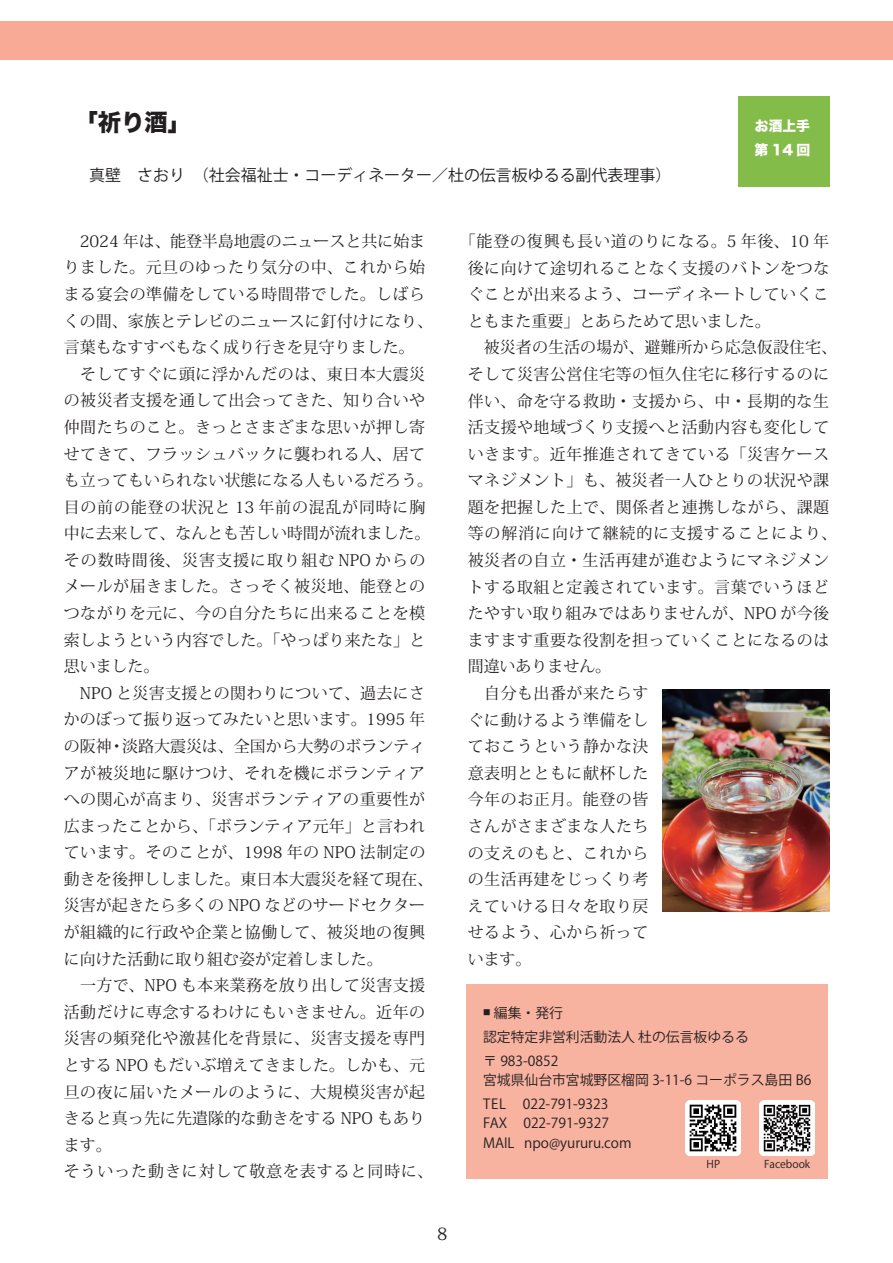
<style>
.page{position:relative;width:893px;height:1263px;background:#fff}
.page>*{position:absolute;margin:0;border:0;box-sizing:border-box;transform-origin:0 0}
.t1{font:23.4px "Hira Kaku Std W8";color:#231f20}
.t2{font:16.95px "Koz Min Pro";color:#231f20}
.t3{font:15.9px/26.5px "Koz Min Pro";letter-spacing:.035em;color:#231f20}
.t4{font:15.9px "Koz Go Pro";color:#231f20}
.t5{font:13.8px/24.2px "Koz Go Pro";color:#231f20}
.t6{font:13.8px/24.2px "Hira Kaku Std W8";color:#fff}
.t7{font:10.65px "Koz Go Pro";color:#231f20}
.t8{font:10.65px "Koz Go Pr 6 N";color:#231f20}
</style>
<div class="page">
<div style="left:0;top:21px;width:893px;height:39px;background:#f8aa96"></div>
<div style="left:467px;top:984px;width:361px;height:195px;background:#f8b2a0"></div>
<div style="left:738px;top:96px;width:91px;height:91px;background:#84bc49"></div>
<img style="left:759px;top:1100px;width:56px;height:55px">
<img style="left:686px;top:1100px;width:55px;height:55px">
<img style="left:663px;top:689px;width:166px;height:222px">
<h1 class="t1" style="left:74px;top:109px;width:118px">「祈り酒」</h1>
<p class="t4" style="left:89px;top:165px;width:583px">真壁　さおり　（社会福祉士・コーディネーター／杜の伝言板ゆるる副代表理事）</p>
<p class="t6" style="left:754px;top:114px;width:57px">お酒上手第14回</p>
<p class="t3" style="left:64px;top:227px;width:371px">　2024 年は、能登半島地震のニュースと共に始まりました。元旦のゆったり気分の中、これから始まる宴会の準備をしている時間帯でした。しばらくの間、家族とテレビのニュースに釘付けになり、言葉もなすすべもなく成り行きを見守りました。　そしてすぐに頭に浮かんだのは、東日本大震災の被災者支援を通して出会ってきた、知り合いや仲間たちのこと。きっとさまざまな思いが押し寄せてきて、フラッシュバックに襲われる人、居ても立ってもいられない状態になる人もいるだろう。目の前の能登の状況と 13 年前の混乱が同時に胸中に去来して、なんとも苦しい時間が流れました。その数時間後、災害支援に取り組む NPO からのメールが届きました。さっそく被災地、能登とのつながりを元に、今の自分たちに出来ることを模索しようという内容でした。「やっぱり来たな」と思いました。<br>　NPO と災害支援との関わりについて、過去にさかのぼって振り返ってみたいと思います。1995 年の阪神・淡路大震災は、全国から大勢のボランティアが被災地に駆けつけ、それを機にボランティアへの関心が高まり、災害ボランティアの重要性が広まったことから、「ボランティア元年」と言われています。そのことが、1998 年の NPO 法制定の動きを後押ししました。東日本大震災を経て現在、災害が起きたら多くの NPO などのサードセクターが組織的に行政や企業と協働して、被災地の復興に向けた活動に取り組む姿が定着しました。<br>　一方で、NPO も本来業務を放り出して災害支援活動だけに専念するわけにもいきません。近年の災害の頻発化や激甚化を背景に、災害支援を専門とする NPO もだいぶ増えてきました。しかも、元旦の夜に届いたメールのように、大規模災害が起きると真っ先に先遣隊的な動きをする NPO もあります。<br>そういった動きに対して敬意を表すると同時に、</p>
<p class="t3" style="left:468px;top:227px;width:371px;text-indent:-8px">「能登の復興も長い道のりになる。5 年後、10 年後に向けて途切れることなく支援のバトンをつなぐことが出来るよう、コーディネートしていくこともまた重要」とあらためて思いました。<br>　被災者の生活の場が、避難所から応急仮設住宅、そして災害公営住宅等の恒久住宅に移行するのに伴い、命を守る救助・支援から、中・長期的な生活支援や地域づくり支援へと活動内容も変化していきます。近年推進されてきている「災害ケースマネジメント」も、被災者一人ひとりの状況や課題を把握した上で、関係者と連携しながら、課題等の解消に向けて継続的に支援することにより、被災者の自立・生活再建が進むようにマネジメントする取組と定義されています。言葉でいうほどたやすい取り組みではありませんが、NPO が今後ますます重要な役割を担っていくことになるのは間違いありません。</p>
<p class="t3" style="left:468px;top:679px;width:182px;text-align:justify">　自分も出番が来たらすぐに動けるよう準備をしておこうという静かな決意表明とともに献杯した今年のお正月。能登の皆さんがさまざまな人たちの支えのもと、これからの生活再建をじっくり考えていける日々を取り戻せるよう、心から祈っています。</p>
<p class="t5" style="left:483px;top:1001px;width:267px"><sup>■</sup> 編集・発行<br>認定特定非営利活動法人 杜の伝言板ゆるる〒 983-0852</p>
<p class="t5" style="left:483px;top:1068px;width:330px">宮城県仙台市宮城野区榴岡 3-11-6 コーポラス島田 B6<br>TEL 022-791-9323</p>
<p class="t5" style="left:483px;top:1114px;width:150px;line-height:19.2px">FAX 022-791-9327<br>MAIL npo@yururu.com</p>
<p class="t8" style="left:707px;top:1158px;width:15px">HP</p>
<p class="t7" style="left:764px;top:1157px;width:48px">Facebook</p>
<p class="t2" style="left:437px;top:1222px;width:12px">8</p>
</div>
